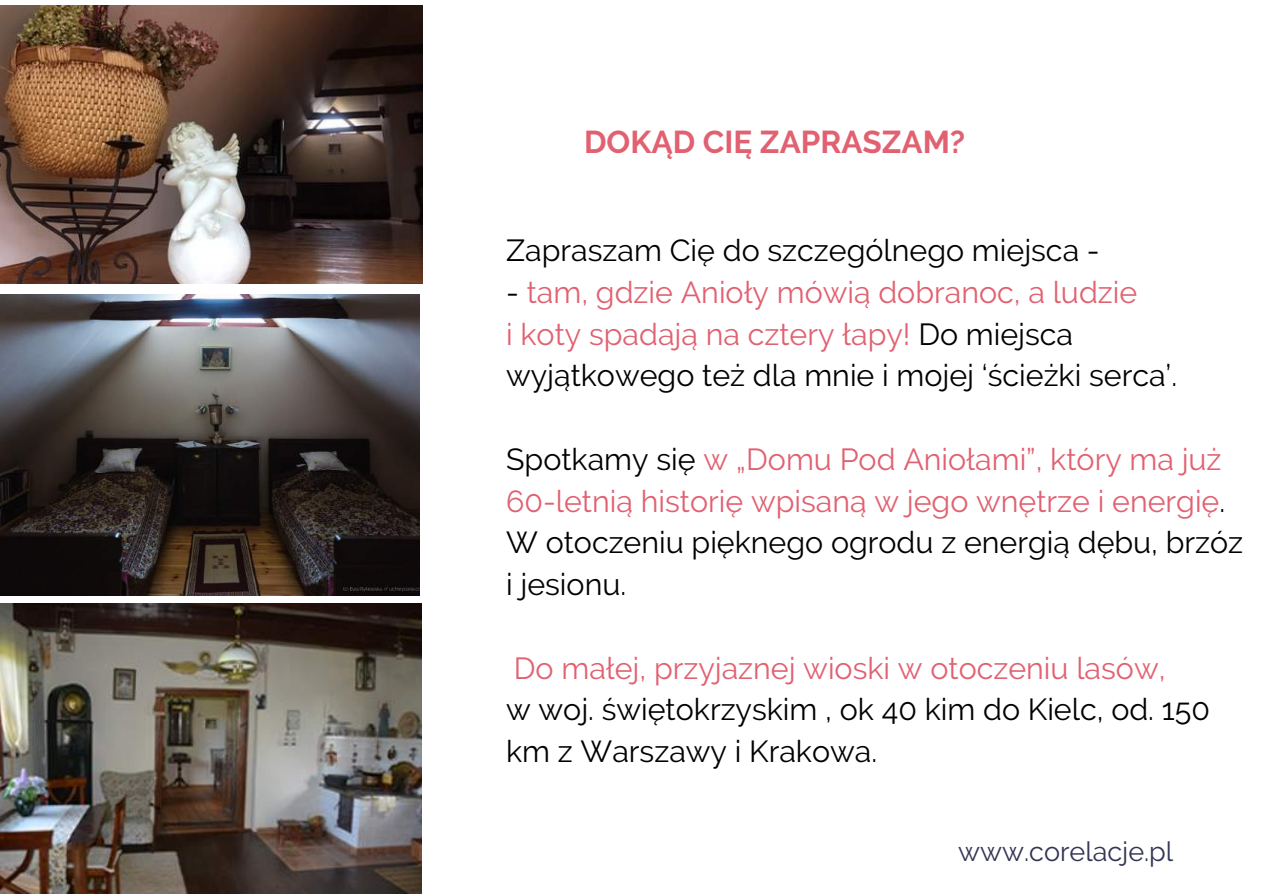
<style>
.page{position:relative;width:1263px;height:894px;background:#fff}
.page>*{position:absolute;margin:0;border:0;box-sizing:border-box;transform-origin:0 0}
.t1{font:700 31.5px "Raleway";color:#e16171}
.t2{font:30.45px/41.7px "Raleway";color:#e16171}
.t3{font:30.45px/41.7px "Raleway";color:#000}
.t4{font:27px "Raleway";color:#323554}
.s1{color:#000}
</style>
<div class="page">
<img style="left:0;top:5px;width:422px;height:278px">
<img style="left:0;top:295px;width:419px;height:300px">
<img style="left:0;top:603px;width:422px;height:289px">
<p class="t1" style="left:584px;top:123px;width:383px">DOKĄD CIĘ ZAPRASZAM?</p>
<p class="t3" style="left:506px;top:229px;width:595px">Zapraszam Cię do szczególnego miejsca -</p>
<p class="t2" style="left:506px;top:271px;width:672px"><span class="s1">-</span> tam, gdzie Anioły mówią dobranoc, a ludzie<br>i koty spadają na cztery łapy! <span class="s1">Do miejsca wyjątkowego też dla mnie i mojej ‘ścieżki serca’.</span></p>
<p class="t2" style="left:506px;top:438px;width:739px"><span class="s1">Spotkamy się</span> w „Domu Pod Aniołami”, który ma już 60-letnią historię wpisaną w jego wnętrze i energię<span class="s1">.<br>W otoczeniu pięknego ogrodu z energią dębu, brzóz i jesionu.</span></p>
<p class="t2" style="left:514px;top:646px;width:653px">Do małej, przyjaznej wioski w otoczeniu lasów,</p>
<p class="t3" style="left:506px;top:688px;width:705px">w woj. świętokrzyskim , ok 40 kim do Kielc, od. 150 km z Warszawy i Krakowa.</p>
<p class="t4" style="left:958px;top:835px;width:217px">www.corelacje.pl</p>
</div>
